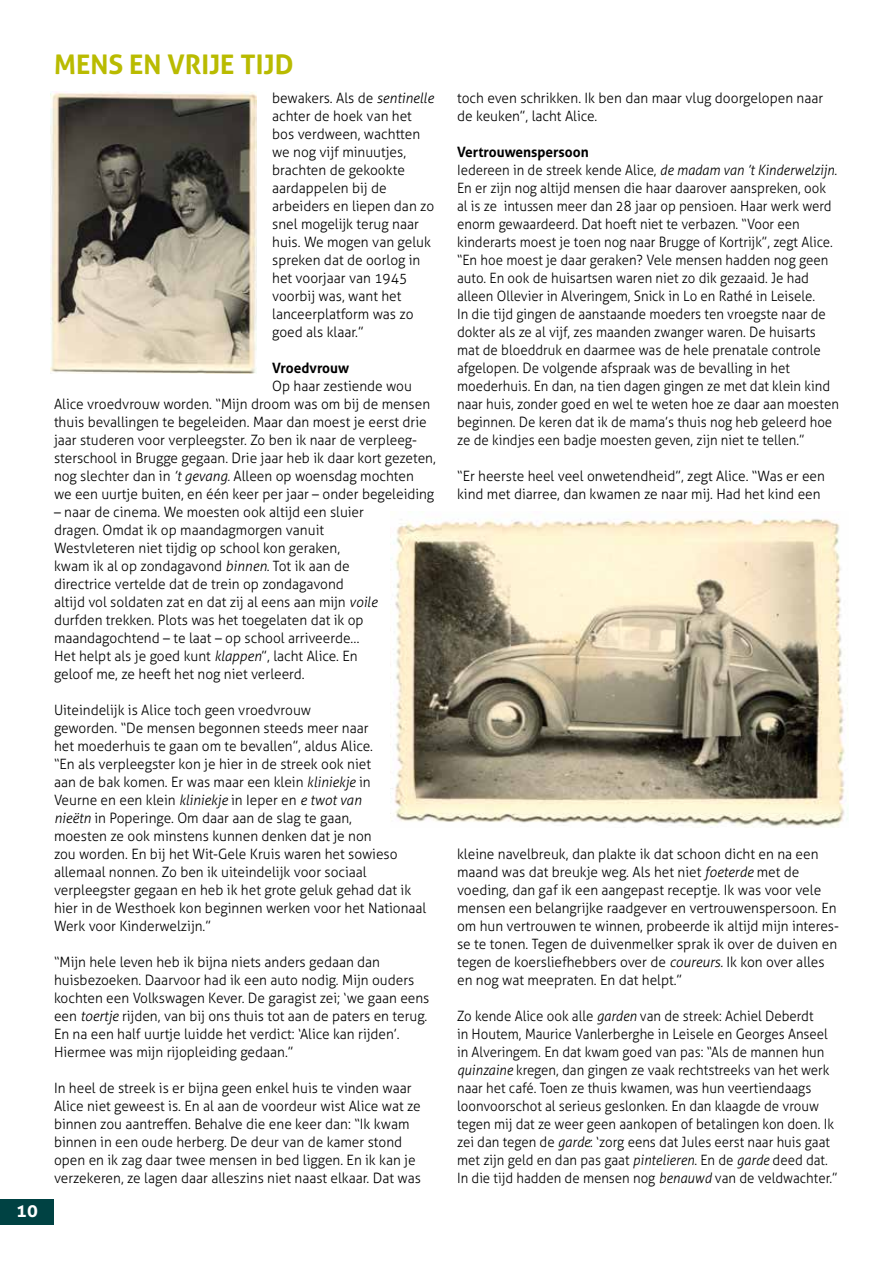
<style>
.page{position:relative;width:893px;height:1263px;background:#fff}
.page>*{position:absolute;margin:0;border:0;box-sizing:border-box;transform-origin:0 0}
.t1{font:700 27px "Aller";color:#b9bb00}
.t2{font:700 18px "Aller";color:#fff}
.t3{font:300 14.25px/18px "Aller";color:#000;scale:.96 1}
.t4{font:300 14.25px/18px "Aller";color:#000;scale:.93 1}
.t5{font:700 14.25px "Aller";color:#000;scale:.96 1}
.s1{font-style:italic}
.s2{font-weight:700}
</style>
<div class="page">
<div style="left:0;top:1199px;width:54px;height:26px;background:#004243"></div>
<img style="left:51px;top:92px;width:206px;height:282px">
<img style="left:390px;top:519px;width:458px;height:308px">
<p class="t2" style="left:16px;top:1200px;width:23px">10</p>
<h1 class="t1" style="left:54px;top:48px;width:241px">MENS EN VRIJE TIJD</h1>
<p class="t3" style="left:272px;top:89px;width:170px">bewakers. Als de <span class="s1">sentinelle </span>achter de hoek van het bos verdween, wachtten we nog vijf minuutjes, brachten de gekookte aardappelen bij de arbeiders en liepen dan zo snel mogelijk terug naar huis. We mogen van geluk spreken dat de oorlog in het voorjaar van 1945 voorbij was, want het lanceerplatform was zo goed als klaar.”</p>
<p class="t5" style="left:272px;top:359px;width:82px">Vroedvrouw</p>
<p class="t3" style="left:54px;top:377px;width:399px;text-indent:218px">Op haar zestiende wou Alice vroedvrouw worden. “Mijn droom was om bij de mensen thuis bevallingen te begeleiden. Maar dan moest je eerst drie jaar studeren voor verpleegster. Zo ben ik naar de verpleeg&shy;sterschool in Brugge gegaan. Drie jaar heb ik daar kort gezeten, nog slechter dan in <span class="s1">’t gevang.</span> Alleen op woensdag mochten<br>we een uurtje buiten, en één keer per jaar – onder begeleiding</p>
<p class="t3" style="left:54px;top:503px;width:338px">– naar de cinema. We moesten ook altijd een sluier dragen. Omdat ik op maandagmorgen vanuit Westvleteren niet tijdig op school kon geraken, kwam ik al op zondagavond <span class="s1">binnen.</span> Tot ik aan de directrice vertelde dat de trein op zondagavond altijd vol soldaten zat en dat zij al eens aan mijn <span class="s1">voile </span>durfden trekken. Plots was het toegelaten dat ik op maandagochtend – te laat – op school arriveerde… Het helpt als je goed kunt <span class="s1">klappen</span>”, lacht Alice. En geloof me, ze heeft het nog niet verleerd.</p>
<p class="t3" style="left:54px;top:701px;width:389px">Uiteindelijk is Alice toch geen vroedvrouw<br>geworden. “De mensen begonnen steeds meer naar<br>het moederhuis te gaan om te bevallen”, aldus Alice.<br>“En als verpleegster kon je hier in de streek ook niet<br>aan de bak komen. Er was maar een klein <span class="s1">kliniekje</span> in<br>Veurne en een klein <span class="s1">kliniekje</span> in Ieper en <span class="s1">e twot van<br>nieëtn</span> in Poperinge. Om daar aan de slag te gaan,<br>moesten ze ook minstens kunnen denken dat je non<br>zou worden. En bij het Wit-Gele Kruis waren het sowieso allemaal nonnen. Zo ben ik uiteindelijk voor sociaal verpleegster gegaan en heb ik het grote geluk gehad dat ik hier in de Westhoek kon beginnen werken voor het Nationaal Werk voor Kinderwelzijn.”</p>
<p class="t3" style="left:54px;top:953px;width:393px">“Mijn hele leven heb ik bijna niets anders gedaan dan huisbezoeken. Daarvoor had ik een auto nodig. Mijn ouders kochten een Volkswagen Kever. De garagist zei; ‘we gaan eens een <span class="s1">toertje</span> rijden, van bij ons thuis tot aan de paters en terug.<br>En na een half uurtje luidde het verdict: ‘Alice kan rijden’.<br>Hiermee was mijn rijopleiding gedaan.”</p>
<p class="t3" style="left:54px;top:1079px;width:384px">In heel de streek is er bijna geen enkel huis te vinden waar Alice niet geweest is. En al aan de voordeur wist Alice wat ze binnen zou aantreffen. Behalve die ene keer dan: “Ik kwam binnen in een oude herberg. De deur van de kamer stond open en ik zag daar twee mensen in bed liggen. En ik kan je verzekeren, ze lagen daar alleszins niet naast elkaar. Dat was</p>
<p class="t3" style="left:457px;top:89px;width:383px">toch even schrikken. Ik ben dan maar vlug doorgelopen naar de keuken”, lacht Alice.</p>
<p class="t4" style="left:457px;top:143px;width:412px"><span class="s2">Vertrouwenspersoon<br></span>Iedereen in de streek kende Alice, <span class="s1">de madam van ’t Kinderwelzijn.<br></span>En er zijn nog altijd mensen die haar daarover aanspreken, ook al is ze intussen meer dan 28 jaar op pensioen. Haar werk werd enorm gewaardeerd. Dat hoeft niet te verbazen. “Voor een kinderarts moest je toen nog naar Brugge of Kortrijk”, zegt Alice. “En hoe moest je daar geraken? Vele mensen hadden nog geen auto. En ook de huisartsen waren niet zo dik gezaaid. Je had alleen Ollevier in Alveringem, Snick in Lo en Rathé in Leisele.<br>In die tijd gingen de aanstaande moeders ten vroegste naar de dokter als ze al vijf, zes maanden zwanger waren. De huisarts mat de bloeddruk en daarmee was de hele prenatale controle afgelopen. De volgende afspraak was de bevalling in het moederhuis. En dan, na tien dagen gingen ze met dat klein kind naar huis, zonder goed en wel te weten hoe ze daar aan moesten beginnen. De keren dat ik de mama’s thuis nog heb geleerd hoe ze de kindjes een badje moesten geven, zijn niet te tellen.”</p>
<p class="t3" style="left:457px;top:467px;width:385px">“Er heerste heel veel onwetendheid”, zegt Alice. “Was er een kind met diarree, dan kwamen ze naar mij. Had het kind een</p>
<p class="t3" style="left:457px;top:845px;width:399px">kleine navelbreuk, dan plakte ik dat schoon dicht en na een maand was dat breukje weg. Als het niet <span class="s1">foeterde</span> met de voeding, dan gaf ik een aangepast receptje. Ik was voor vele mensen een belangrijke raadgever en vertrouwenspersoon. En om hun vertrouwen te winnen, probeerde ik altijd mijn interes&shy;se te tonen. Tegen de duivenmelker sprak ik over de duiven en tegen de koersliefhebbers over de <span class="s1">coureurs.</span> Ik kon over alles en nog wat meepraten. En dat helpt.”</p>
<p class="t4" style="left:457px;top:1007px;width:410px">Zo kende Alice ook alle <span class="s1">garden</span> van de streek: Achiel Deberdt<br>in Houtem, Maurice Vanlerberghe in Leisele en Georges Anseel in Alveringem. En dat kwam goed van pas: “Als de mannen hun <span class="s1">quinzaine</span> kregen, dan gingen ze vaak rechtstreeks van het werk naar het café. Toen ze thuis kwamen, was hun veertiendaags loonvoorschot al serieus geslonken. En dan klaagde de vrouw tegen mij dat ze weer geen aankopen of betalingen kon doen. Ik zei dan tegen de <span class="s1">garde</span>: ‘zorg eens dat Jules eerst naar huis gaat met zijn geld en dan pas gaat <span class="s1">pintelieren</span>. En de <span class="s1">garde</span> deed dat.<br>In die tijd hadden de mensen nog <span class="s1">benauwd</span> van de veldwachter.”</p>
</div>
